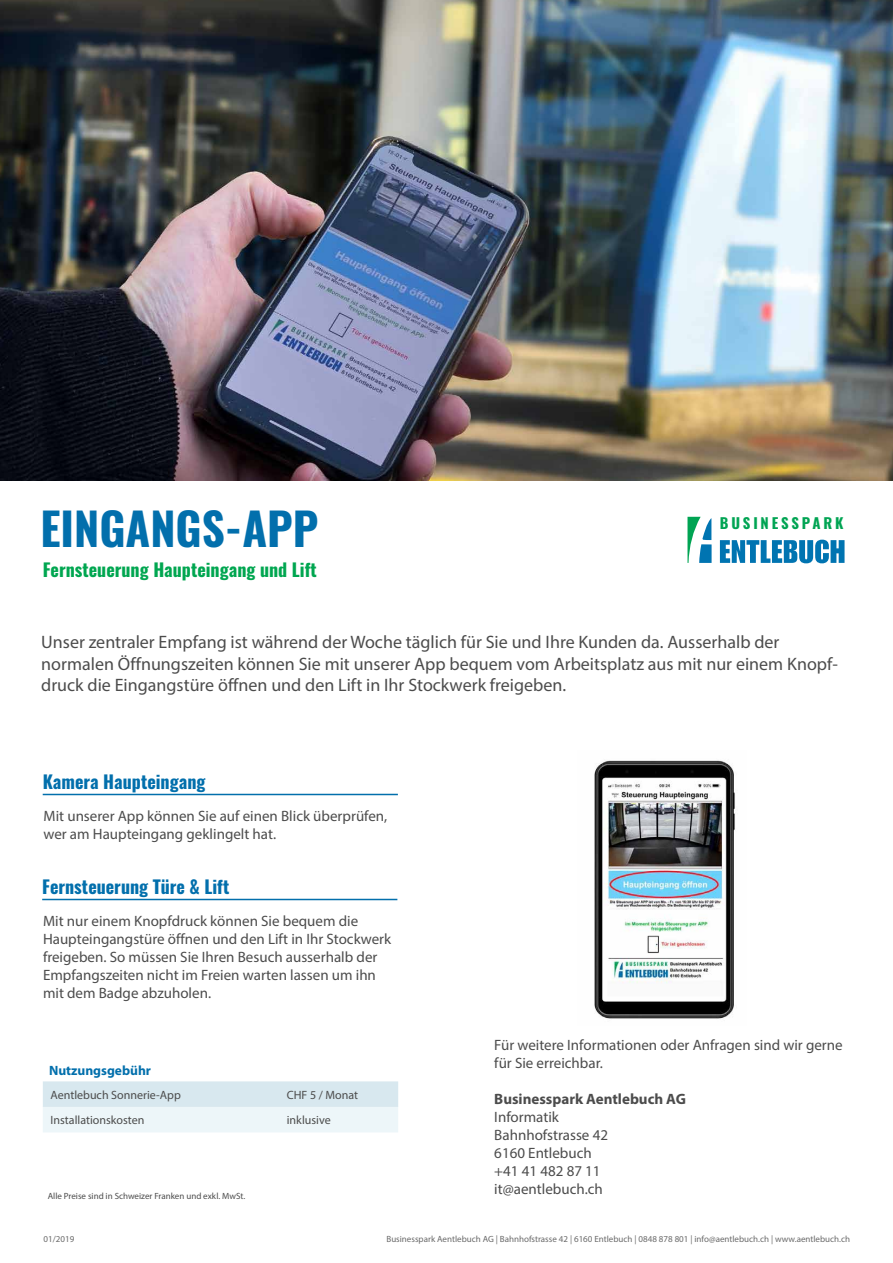
<style>
.page{position:relative;width:893px;height:1263px;background:#fff}
.page>*{position:absolute;margin:0;border:0;box-sizing:border-box;transform-origin:0 0}
.t1{font:700 45px "Oswald";color:#026fac}
.t2{font:18px/21.6px "Myriad Pro";color:#4c4c4c}
.t3{font:700 18px "Oswald";color:#026fac}
.t4{font:700 18px "Oswald";color:#00a650}
.t5{font:15px/18px "Myriad Pro";color:#4c4c4c}
.t6{font:700 15px "Myriad Pro";color:#4c4c4c}
.t7{font:700 14.55px "Oswald";letter-spacing:.19em;color:#00a453}
.t8{font:700 13.5px "Myriad Pro";color:#026fac}
.t9{font:12px/24.8px "Myriad Pro";color:#4c4c4c}
.t10{font:9px "Myriad Pro";color:#6a6a6a}
.t11{font:9px "Myriad Pro";color:#4c4c4c}
</style>
<div class="page">
<img style="left:0;top:0;width:893px;height:481px">
<hr style="left:43px;top:794px;width:355px;height:1px;background:#026fac">
<svg style="left:687px;top:517px;width:25px;height:46px"></svg>
<svg style="left:720px;top:540px;width:124px;height:23px"></svg>
<svg style="left:43px;top:1081px;width:355px;height:51px;background:#e2eff4"></svg>
<hr style="left:42px;top:899px;width:355px;height:1px;background:#026fac">
<img style="left:594px;top:760px;width:141px;height:259px">
<h1 class="t1" style="left:40px;top:505px;width:280px">EINGANGS-APP</h1>
<p class="t4" style="left:43px;top:560px;width:276px">Fernsteuerung Haupteingang und Lift</p>
<p class="t7" style="left:720px;top:515px;width:125px">BUSINESSPARK</p>
<p class="t2" style="left:41px;top:631px;width:798px">Unser zentraler Empfang ist während der Woche täglich für Sie und Ihre Kunden da. Ausserhalb der normalen Öffnungszeiten können Sie mit unserer App bequem vom Arbeitsplatz aus mit nur einem Knopf&shy;druck die Eingangstüre öffnen und den Lift in Ihr Stockwerk freigeben.</p>
<p class="t3" style="left:43px;top:772px;width:164px">Kamera Haupteingang</p>
<p class="t5" style="left:44px;top:806px;width:345px">Mit unserer App können Sie auf einen Blick überprüfen, wer am Haupteingang geklingelt hat.</p>
<p class="t3" style="left:42px;top:877px;width:189px">Fernsteuerung Türe &amp; Lift</p>
<p class="t5" style="left:43px;top:911px;width:350px">Mit nur einem Knopfdruck können Sie bequem die Haupteingangstüre öffnen und den Lift in Ihr Stockwerk freigeben. So müssen Sie Ihren Besuch ausserhalb der Empfangszeiten nicht im Freien warten lassen um ihn mit dem Badge abzuholen.</p>
<p class="t8" style="left:49px;top:1062px;width:104px">Nutzungsgebühr</p>
<p class="t9" style="left:51px;top:1082px;width:132px">Aentlebuch Sonnerie-App<br>Installationskosten</p>
<p class="t11" style="left:48px;top:1191px;width:199px">Alle Preise sind in Schweizer Franken und exkl. MwSt.</p>
<p class="t9" style="left:287px;top:1082px;width:73px">CHF 5 / Monat</p>
<p class="t9" style="left:287px;top:1107px;width:45px">inklusive</p>
<p class="t5" style="left:494px;top:1036px;width:350px">Für weitere Informationen oder Anfragen sind wir gerne für Sie erreichbar.</p>
<p class="t6" style="left:494px;top:1089px;width:193px">Businesspark Aentlebuch AG</p>
<p class="t5" style="left:494px;top:1108px;width:115px">Informatik<br>Bahnhofstrasse 42<br>6160 Entlebuch +41 41 482 87 11 it@aentlebuch.ch</p>
<p class="t10" style="left:44px;top:1233px;width:32px">01/2019</p>
<p class="t10" style="left:386px;top:1233px;width:465px">Businesspark Aentlebuch AG | Bahnhofstrasse 42 | 6160 Entlebuch | 0848 878 801 | info@aentlebuch.ch | www.aentlebuch.ch</p>
</div>
